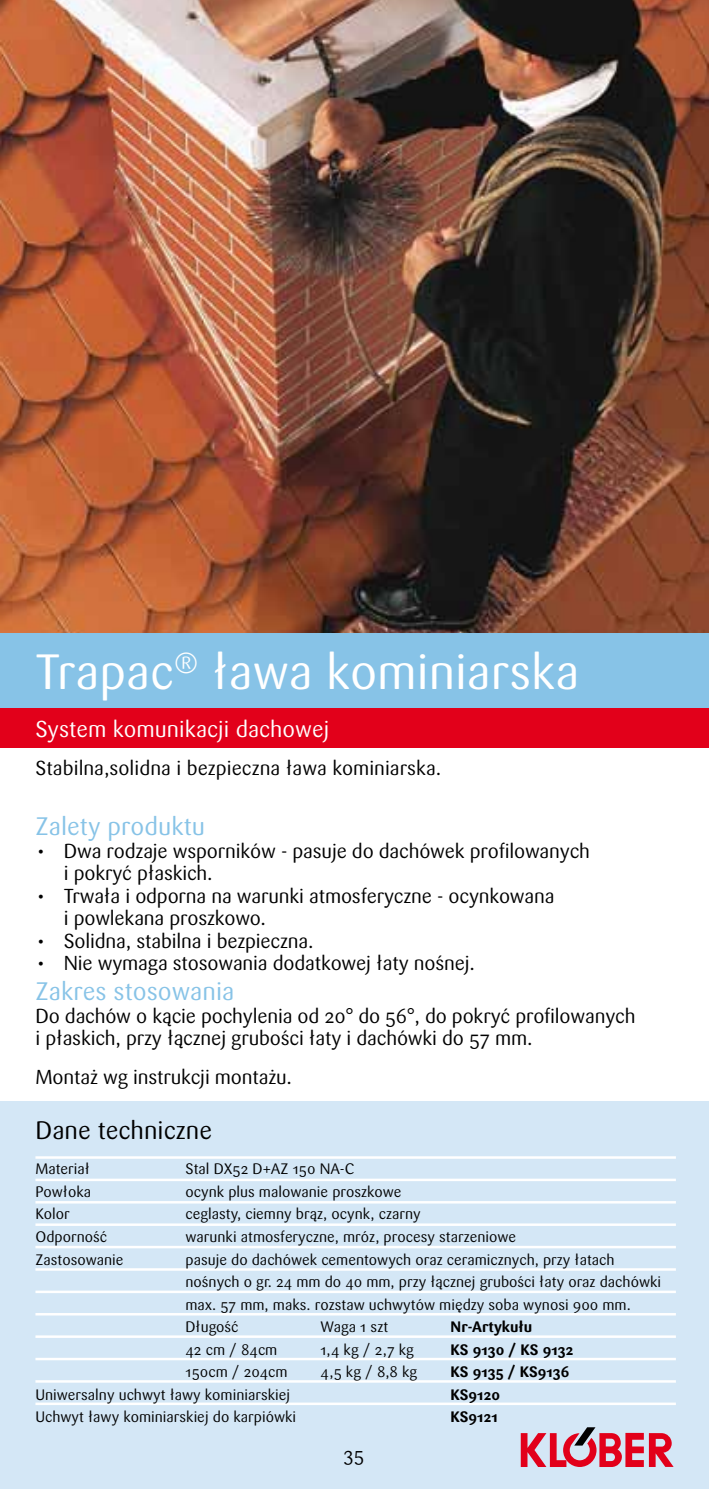
<style>
.page{position:relative;width:709px;height:1489px;background:#fff}
.page>*{position:absolute;margin:0;border:0;box-sizing:border-box;transform-origin:0 0}
.t1{font:49px "Sari Pl";color:#fff}
.t2{font:25px "Sari Pl";color:#87c3e7}
.t3{font:25px "Sari Pl";color:#000}
.t4{font:22.75px "Sari Pl";color:#fff}
.t5{font:20px/22.5px "Sari Pl";letter-spacing:-.01em;color:#000}
.t6{font:19.25px "Sari Pl";color:#000}
.t7{font:15px/22.5px "Sari Pl";color:#000}
.t8{font:700 15px "Sari Pl";color:#000}
</style>
<div class="page">
<img style="left:0;top:0;width:709px;height:633px">
<div style="left:0;top:633px;width:709px;height:75px;background:#87c3e7"></div>
<div style="left:1px;top:708px;width:708px;height:39px;background:#e2001a"></div>
<div style="left:0;top:1101px;width:709px;height:387px;background:#d4e7f6"></div>
<hr style="left:35px;top:1156px;width:641px;height:2px;background:#fff">
<hr style="left:35px;top:1178px;width:641px;height:3px;background:#fff">
<hr style="left:35px;top:1200px;width:641px;height:3px;background:#fff">
<hr style="left:35px;top:1223px;width:641px;height:2px;background:#fff">
<hr style="left:35px;top:1245px;width:641px;height:3px;background:#fff">
<hr style="left:35px;top:1268px;width:641px;height:2px;background:#fff">
<hr style="left:35px;top:1290px;width:641px;height:2px;background:#fff">
<hr style="left:35px;top:1312px;width:641px;height:3px;background:#fff">
<hr style="left:35px;top:1357px;width:641px;height:3px;background:#fff">
<hr style="left:35px;top:1335px;width:641px;height:2px;background:#fff">
<hr style="left:35px;top:1379px;width:641px;height:3px;background:#fff">
<hr style="left:35px;top:1402px;width:641px;height:2px;background:#fff">
<svg style="left:521px;top:1427px;width:152px;height:39px"></svg>
<h1 class="t1" style="left:35px;top:643px;width:545px">Trapac<sup>®</sup> ława kominiarska</h1>
<h3 class="t4" style="left:35px;top:715px;width:295px">System komunikacji dachowej</h3>
<h3 class="t5" style="left:35px;top:757px;width:407px">Stabilna,solidna i bezpieczna ława kominiarska.</h3>
<h2 class="t2" style="left:35px;top:812px;width:171px">Zalety produktu</h2>
<h3 class="t5" style="left:64px;top:839px;width:527px;text-indent:-28px">• Dwa rodzaje wsporników - pasuje do dachówek profilowanych i pokryć płaskich.</h3>
<h3 class="t5" style="left:64px;top:884px;width:492px;text-indent:-28px">• Trwała i odporna na warunki atmosferyczne - ocynkowana i powlekana proszkowo.</h3>
<h3 class="t5" style="left:35px;top:929px;width:280px">• Solidna, stabilna i bezpieczna.</h3>
<h3 class="t5" style="left:35px;top:952px;width:441px">• Nie wymaga stosowania dodatkowej łaty nośnej.</h3>
<h2 class="t2" style="left:35px;top:977px;width:200px">Zakres stosowania</h2>
<h3 class="t5" style="left:35px;top:1004px;width:601px">Do dachów o kącie pochylenia od 20° do 56°, do pokryć profilowanych i płaskich, przy łącznej grubości łaty i dachówki do 57 mm.</h3>
<h3 class="t5" style="left:35px;top:1065px;width:258px">Montaż wg instrukcji montażu.</h3>
<h2 class="t3" style="left:35px;top:1115px;width:178px">Dane techniczne</h2>
<p class="t7" style="left:35px;top:1158px;width:56px">Materiał</p>
<p class="t7" style="left:185px;top:1158px;width:170px">Stal DX52 D+AZ 150 NA-C</p>
<p class="t7" style="left:35px;top:1180px;width:57px">Powłoka</p>
<p class="t7" style="left:185px;top:1180px;width:217px">ocynk plus malowanie proszkowe</p>
<p class="t7" style="left:35px;top:1203px;width:36px">Kolor</p>
<p class="t7" style="left:185px;top:1203px;width:237px">ceglasty, ciemny brąz, ocynk, czarny</p>
<p class="t7" style="left:35px;top:1225px;width:73px">Odporność</p>
<p class="t7" style="left:185px;top:1225px;width:332px">warunki atmosferyczne, mróz, procesy starzeniowe</p>
<p class="t7" style="left:35px;top:1248px;width:90px">Zastosowanie</p>
<p class="t7" style="left:185px;top:1248px;width:477px">pasuje do dachówek cementowych oraz ceramicznych, przy łatach nośnych o gr. 24 mm do 40 mm, przy łącznej grubości łaty oraz dachówki max. 57 mm, maks. rozstaw uchwytów między soba wynosi 900 mm.<br>Długość</p>
<p class="t7" style="left:320px;top:1315px;width:69px">Waga 1 szt</p>
<p class="t8" style="left:450px;top:1317px;width:83px">Nr-Artykułu</p>
<p class="t7" style="left:185px;top:1338px;width:93px">42 cm / 84cm</p>
<p class="t7" style="left:320px;top:1338px;width:95px">1,4 kg / 2,7 kg</p>
<p class="t8" style="left:450px;top:1340px;width:124px">KS 9130 / KS 9132</p>
<p class="t7" style="left:185px;top:1360px;width:104px">150cm / 204cm</p>
<p class="t7" style="left:320px;top:1360px;width:98px">4,5 kg / 8,8 kg</p>
<p class="t8" style="left:450px;top:1362px;width:120px">KS 9135 / KS9136</p>
<p class="t7" style="left:35px;top:1383px;width:256px">Uniwersalny uchwyt ławy kominiarskiej</p>
<p class="t8" style="left:450px;top:1385px;width:51px">KS9120</p>
<p class="t7" style="left:35px;top:1405px;width:262px">Uchwyt ławy kominiarskiej do karpiówki</p>
<p class="t8" style="left:450px;top:1407px;width:49px">KS9121</p>
<p class="t6" style="left:343px;top:1442px;width:22px">35</p>
</div>
